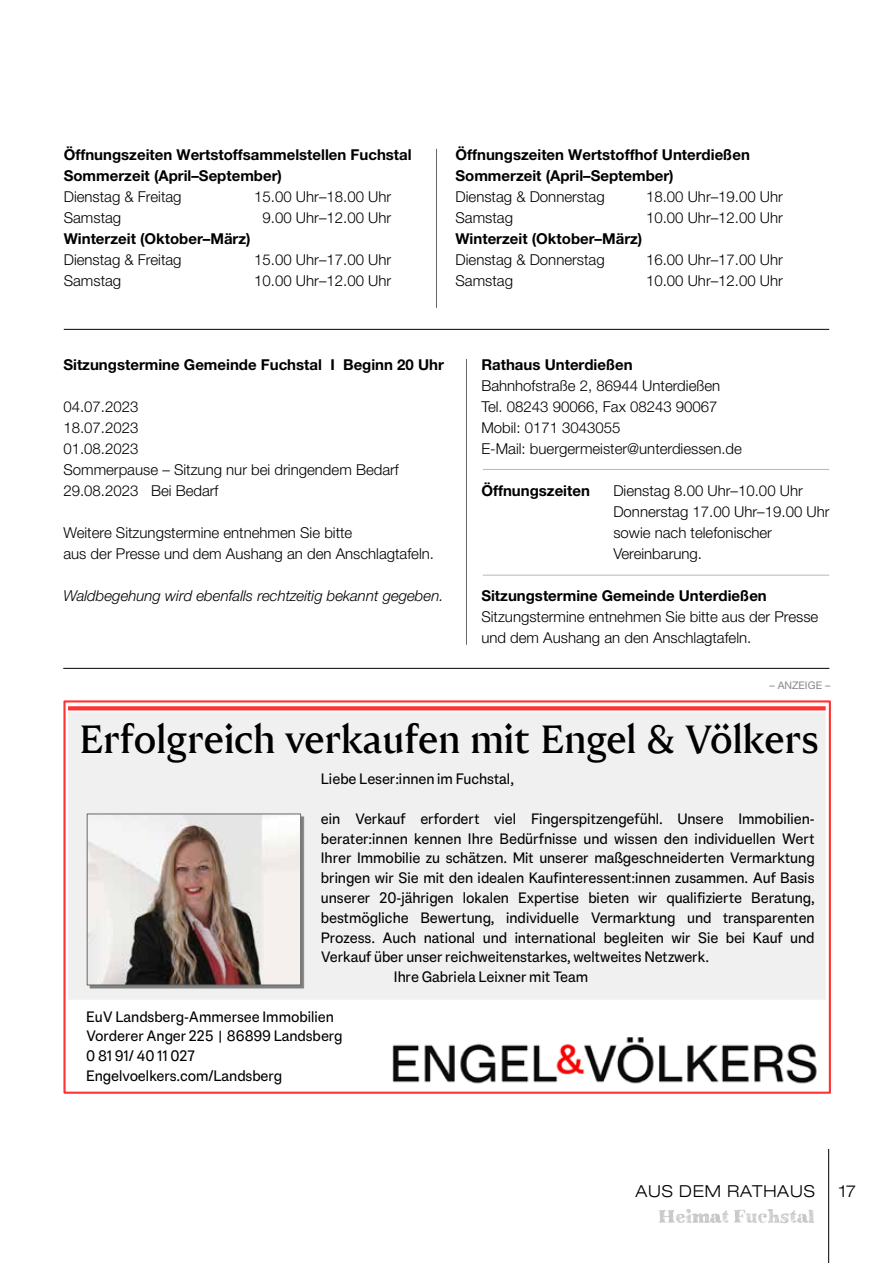
<style>
.page{position:relative;width:893px;height:1263px;background:#fff}
.page>*{position:absolute;margin:0;border:0;box-sizing:border-box;transform-origin:0 0}
.t1{font:700 39px "Engel Voelkers Head";color:#000}
.t2{font:700 18px/20.9px "Arial Narrow";color:#000}
.t3{font:300 expanded 16.5px "Helvetica Neue LT Pro";letter-spacing:.05em;color:#000}
.t4{font:300 15px/21px "Helvetica Neue LT Pro";color:#000}
.t5{font:15px/19.8px "Engel Voelkers Text";color:#000}
.t6{font:700 15px/21px "Helvetica Neue LT Pro";color:#000}
.t7{font:italic 300 15px "Helvetica Neue LT Pro";color:#000}
.t8{font:10.5px "Helvetica Neue LT Pro";color:#87888a}
.s1{font-size:14.25px}
</style>
<div class="page">
<svg style="left:692px;top:1213px;width:30px;height:10px"></svg>
<img style="left:659px;top:1209px;width:32px;height:7px">
<img style="left:767px;top:1209px;width:13px;height:14px">
<svg style="left:734px;top:1210px;width:12px;height:13px"></svg>
<hr style="left:828px;top:1149px;width:1px;height:114px;background:#000">
<hr style="left:483px;top:575px;width:346px;height:1px;background:#87888a">
<hr style="left:483px;top:469px;width:346px;height:1px;background:#87888a">
<hr style="left:436px;top:149px;width:1px;height:159px;background:#000">
<hr style="left:64px;top:329px;width:765px;height:1px;background:#000">
<hr style="left:466px;top:359px;width:1px;height:286px;background:#000">
<hr style="left:63px;top:668px;width:766px;height:1px;background:#000">
<svg style="left:63px;top:700px;width:768px;height:394px"></svg>
<div style="left:90px;top:816px;width:214px;height:172px;border:1px solid #808080"></div>
<img style="left:89px;top:815px;width:210px;height:168px">
<div style="left:87px;top:813px;width:214px;height:172px;border:1px solid #666"></div>
<p class="t6" style="left:64px;top:143px;width:349px">Öffnungszeiten Wertstoffsammelstellen Fuchstal<br>Sommerzeit (April–September)</p>
<p class="t4" style="left:64px;top:185px;width:119px">Dienstag &amp; Freitag</p>
<p class="t4" style="left:254px;top:185px;width:139px">15.00 Uhr–18.00 Uhr</p>
<p class="t4" style="left:64px;top:206px;width:59px">Samstag</p>
<p class="t4" style="left:263px;top:206px;width:130px">9.00 Uhr–12.00 Uhr</p>
<p class="t6" style="left:64px;top:227px;width:188px">Winterzeit (Oktober–März)</p>
<p class="t4" style="left:64px;top:248px;width:119px">Dienstag &amp; Freitag</p>
<p class="t4" style="left:254px;top:248px;width:139px">15.00 Uhr–17.00 Uhr</p>
<p class="t4" style="left:64px;top:269px;width:59px">Samstag</p>
<p class="t4" style="left:254px;top:269px;width:139px">10.00 Uhr–12.00 Uhr</p>
<p class="t6" style="left:455px;top:144px;width:296px">Öffnungszeiten Wertstoffhof Unterdießen<br>Sommerzeit (April–September)</p>
<p class="t4" style="left:455px;top:186px;width:151px">Dienstag &amp; Donnerstag</p>
<p class="t4" style="left:646px;top:186px;width:139px">18.00 Uhr–19.00 Uhr</p>
<p class="t4" style="left:455px;top:207px;width:59px">Samstag</p>
<p class="t4" style="left:646px;top:207px;width:139px">10.00 Uhr–12.00 Uhr</p>
<p class="t6" style="left:455px;top:228px;width:188px">Winterzeit (Oktober–März)</p>
<p class="t4" style="left:455px;top:249px;width:151px">Dienstag &amp; Donnerstag</p>
<p class="t4" style="left:646px;top:249px;width:139px">16.00 Uhr–17.00 Uhr</p>
<p class="t4" style="left:455px;top:270px;width:59px">Samstag</p>
<p class="t4" style="left:646px;top:270px;width:139px">10.00 Uhr–12.00 Uhr</p>
<p class="t6" style="left:63px;top:353px;width:382px">Sitzungstermine Gemeinde Fuchstal I Beginn 20 Uhr</p>
<p class="t4" style="left:63px;top:395px;width:337px">04.07.2023<br>18.07.2023<br>01.08.2023<br>Sommerpause – Sitzung nur bei dringendem Bedarf<br>29.08.2023 Bei Bedarf</p>
<p class="t4" style="left:63px;top:521px;width:372px">Weitere Sitzungstermine entnehmen Sie bitte<br>aus der Presse und dem Aushang an den Anschlagtafeln.</p>
<p class="t7" style="left:63px;top:586px;width:382px">Waldbegehung wird ebenfalls rechtzeitig bekannt gegeben.</p>
<p class="t2" style="left:135px;top:534px;width:143px">Motiv # „E&amp;V 2024“<br>180x92mm</p>
<p class="t6" style="left:481px;top:353px;width:153px">Rathaus Unterdießen</p>
<p class="t4" style="left:481px;top:374px;width:262px">Bahnhofstraße 2, 86944 Unterdießen Tel. 08243 90066, Fax 08243 90067<br>Mobil: 0171 3043055<br>E-Mail: buergermeister@unterdiessen.de</p>
<p class="t6" style="left:481px;top:479px;width:110px">Öffnungszeiten</p>
<p class="t4" style="left:613px;top:479px;width:218px">Dienstag 8.00 Uhr–10.00 Uhr<br>Donnerstag 17.00 Uhr–19.00 Uhr sowie nach telefonischer<br>Vereinbarung.</p>
<p class="t6" style="left:481px;top:584px;width:287px">Sitzungstermine Gemeinde Unterdießen</p>
<p class="t4" style="left:481px;top:605px;width:339px">Sitzungstermine entnehmen Sie bitte aus der Presse und dem Aushang an den Anschlagtafeln.</p>
<p class="t8" style="left:770px;top:679px;width:62px">– ANZEIGE –</p>
<h1 class="t1" style="left:79px;top:722px;width:742px">Erfolgreich verkaufen mit Engel &amp; Völkers</h1>
<p class="t5" style="left:321px;top:770px;width:195px">Liebe Leser:innen im Fuchstal,</p>
<p class="t5" style="left:321px;top:810px;width:495px">ein Verkauf erfordert viel Fingerspitzengefühl. Unsere Immobilien-</p>
<p class="t5" style="left:321px;top:830px;width:495px">berater:innen kennen Ihre Bedürfnisse und wissen den individuellen Wert</p>
<p class="t5" style="left:321px;top:850px;width:495px">Ihrer Immobilie zu schätzen. Mit unserer maßgeschneiderten Vermarktung</p>
<p class="t5" style="left:321px;top:870px;width:495px">bringen wir Sie mit den idealen Kaufinteressent:innen zusammen. Auf Basis</p>
<p class="t5" style="left:321px;top:889px;width:495px">unserer 20-jährigen lokalen Expertise bieten wir qualifizierte Beratung,</p>
<p class="t5" style="left:321px;top:909px;width:495px">bestmögliche Bewertung, individuelle Vermarktung und transparenten</p>
<p class="t5" style="left:321px;top:929px;width:495px">Prozess. Auch national und international begleiten wir Sie bei Kauf und</p>
<p class="t5" style="left:321px;top:949px;width:390px">Verkauf über unser reichweitenstarkes, weltweites Netzwerk.</p>
<p class="t5" style="left:394px;top:969px;width:196px">Ihre Gabriela Leixner mit Team</p>
<p class="t5" style="left:86px;top:1008px;width:258px">EuV Landsberg-Ammersee Immobilien<br>Vorderer Anger 225 <span class="s1">|</span> 86899 Landsberg<br>0 81 91/ 40 11 027<br>Engelvoelkers.com/Landsberg</p>
<p class="t3" style="left:635px;top:1181px;width:181px">AUS DEM RATHAUS</p>
<p class="t3" style="left:839px;top:1181px;width:19px">17</p>
</div>
